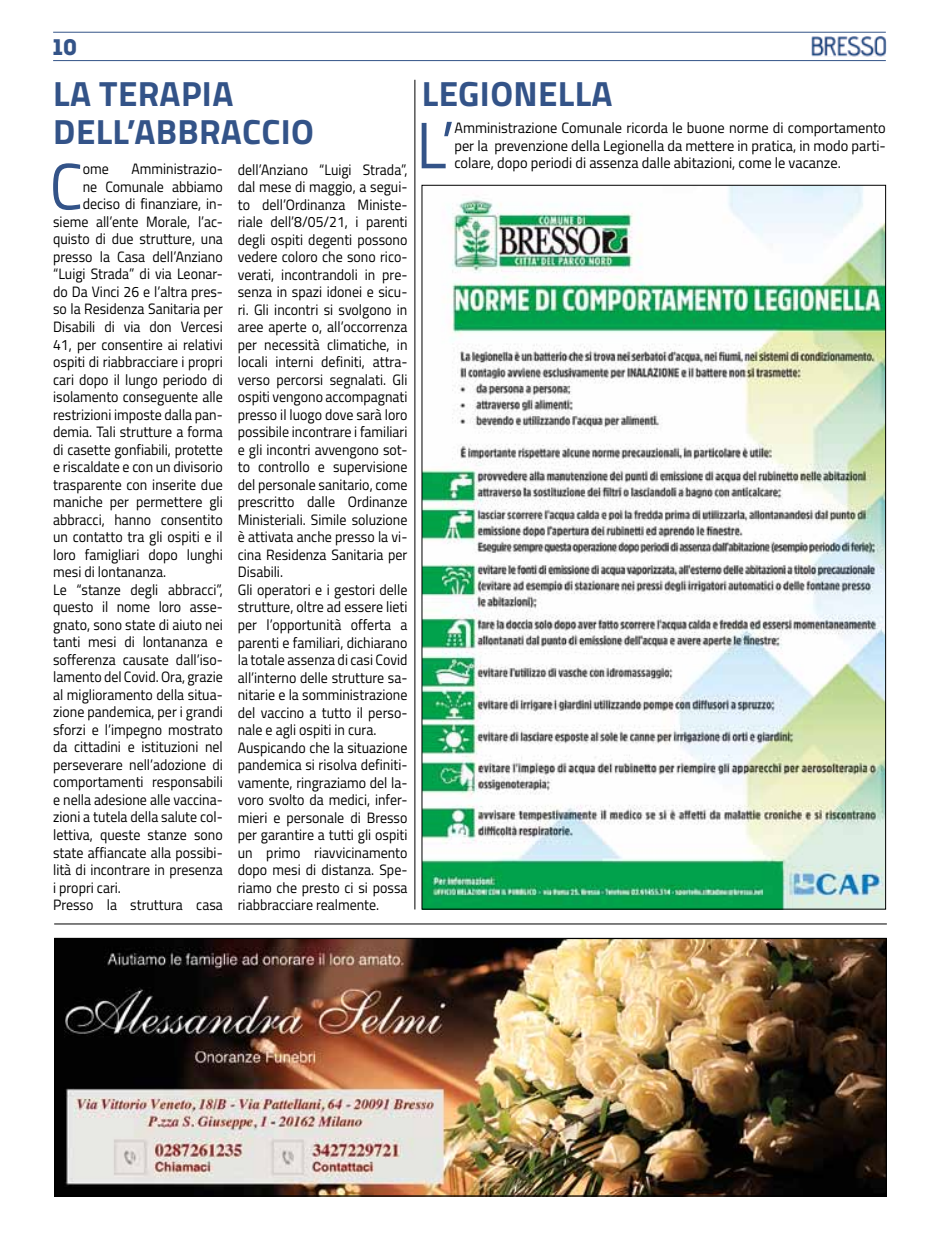
<style>
.page{position:relative;width:939px;height:1241px;background:#fff}
.page>*{position:absolute;margin:0;border:0;box-sizing:border-box;transform-origin:0 0}
.t1{font:65.62px "Titillium";color:#335388;scale:.96 1}
.t2{font:65.62px "Titillium";color:#335388;scale:.93 1}
.t3{font:700 35px/37.5px "Titillium";letter-spacing:.01em;color:#335388}
.t4{font:22.5px "Intro";color:#335388}
.t5{font:15px/17.5px "Titillium";color:#000;scale:.93 1}
.t6{font:15px/17.5px "Titillium";color:#000;text-align:justify;scale:.96 1}
</style>
<div class="page">
<hr style="left:53px;top:32px;width:833px;height:1px;background:#335388">
<hr style="left:53px;top:60px;width:833px;height:1px;background:#335388">
<img style="left:812px;top:37px;width:75px;height:19px">
<hr style="left:54px;top:923px;width:833px;height:1px;background:#000">
<img style="left:424px;top:187px;width:460px;height:720px">
<hr style="left:415px;top:80px;width:1px;height:829px;background:#000">
<img style="left:56px;top:939px;width:829px;height:255px">
<div style="left:54px;top:937px;width:833px;height:259px;border:1px solid #000"></div>
<h3 class="t4" style="left:53px;top:33px;width:26px">10</h3>
<h2 class="t3" style="left:53px;top:73px;width:166px">LA TERAPIA<br>DELL’ABBRACCIO</h2>
<h1 class="t2" style="left:50px;top:138px;width:37px">C</h1>
<p class="t5" style="left:83px;top:160px;width:30px">ome</p>
<p class="t5" style="left:131px;top:160px;width:100px">Amministrazio-</p>
<p class="t5" style="left:238px;top:160px;width:184px">dell’Anziano “Luigi Strada”, dal mese di maggio, a segui&shy;to dell’Ordinanza Ministe&shy;riale dell’8/05/21, i parenti degli ospiti degenti possono vedere coloro che sono rico&shy;verati, incontrandoli in pre&shy;senza in spazi idonei e sicu&shy;ri. Gli incontri si svolgono in aree aperte o, all’occorrenza per necessità climatiche, in locali interni definiti, attra&shy;verso percorsi segnalati. Gli ospiti vengono accompagnati presso il luogo dove sarà loro possibile incontrare i familiari e gli incontri avvengono sot&shy;to controllo e supervisione del personale sanitario, come prescritto dalle Ordinanze<br>Ministeriali. Simile soluzione è attivata anche presso la vi&shy;cina Residenza Sanitaria per<br>Disabili.<br>Gli operatori e i gestori delle strutture, oltre ad essere lieti per l’opportunità offerta a parenti e familiari, dichiarano la totale assenza di casi Covid all’interno delle strutture sa&shy;nitarie e la somministrazione del vaccino a tutto il perso&shy;nale e agli ospiti in cura.<br>Auspicando che la situazione pandemica si risolva definiti&shy;vamente, ringraziamo del la&shy;voro svolto da medici, infer&shy;mieri e personale di Bresso per garantire a tutti gli ospiti un primo riavvicinamento dopo mesi di distanza. Spe&shy;riamo che presto ci si possa riabbracciare realmente.</p>
<p class="t5" style="left:83px;top:177px;width:152px">ne Comunale abbiamo</p>
<p class="t5" style="left:83px;top:195px;width:152px">deciso di finanziare, in-</p>
<p class="t5" style="left:53px;top:212px;width:184px">sieme all’ente Morale, l’ac-</p>
<p class="t5" style="left:53px;top:230px;width:184px">quisto di due strutture, una</p>
<p class="t5" style="left:53px;top:247px;width:184px">presso la Casa dell’Anziano</p>
<p class="t5" style="left:53px;top:265px;width:184px">“Luigi Strada” di via Leonar-</p>
<p class="t5" style="left:53px;top:282px;width:184px">do Da Vinci 26 e l’altra pres-</p>
<p class="t5" style="left:53px;top:300px;width:184px">so la Residenza Sanitaria per</p>
<p class="t5" style="left:53px;top:317px;width:184px">Disabili di via don Vercesi</p>
<p class="t5" style="left:53px;top:335px;width:184px">41, per consentire ai relativi</p>
<p class="t5" style="left:53px;top:352px;width:184px">ospiti di riabbracciare i propri</p>
<p class="t5" style="left:53px;top:370px;width:184px">cari dopo il lungo periodo di</p>
<p class="t5" style="left:53px;top:387px;width:184px">isolamento conseguente alle</p>
<p class="t5" style="left:53px;top:405px;width:184px">restrizioni imposte dalla pan-</p>
<p class="t5" style="left:53px;top:422px;width:184px">demia. Tali strutture a forma</p>
<p class="t5" style="left:53px;top:440px;width:184px">di casette gonfiabili, protette</p>
<p class="t5" style="left:53px;top:457px;width:184px">e riscaldate e con un divisorio</p>
<p class="t5" style="left:53px;top:475px;width:184px">trasparente con inserite due</p>
<p class="t5" style="left:53px;top:492px;width:184px">maniche per permettere gli</p>
<p class="t5" style="left:53px;top:510px;width:184px">abbracci, hanno consentito</p>
<p class="t5" style="left:53px;top:527px;width:184px">un contatto tra gli ospiti e il</p>
<p class="t5" style="left:53px;top:545px;width:184px">loro famigliari dopo lunghi</p>
<p class="t5" style="left:53px;top:562px;width:123px">mesi di lontananza.</p>
<p class="t5" style="left:53px;top:580px;width:184px">Le “stanze degli abbracci”,</p>
<p class="t5" style="left:53px;top:597px;width:184px">questo il nome loro asse-</p>
<p class="t5" style="left:53px;top:615px;width:184px">gnato, sono state di aiuto nei</p>
<p class="t5" style="left:53px;top:632px;width:184px">tanti mesi di lontananza e</p>
<p class="t5" style="left:53px;top:650px;width:184px">sofferenza causate dall’iso-</p>
<p class="t5" style="left:53px;top:667px;width:184px">lamento del Covid. Ora, grazie</p>
<p class="t5" style="left:53px;top:685px;width:184px">al miglioramento della situa-</p>
<p class="t5" style="left:53px;top:702px;width:184px">zione pandemica, per i grandi</p>
<p class="t5" style="left:53px;top:720px;width:184px">sforzi e l’impegno mostrato</p>
<p class="t5" style="left:53px;top:737px;width:184px">da cittadini e istituzioni nel</p>
<p class="t5" style="left:53px;top:755px;width:184px">perseverare nell’adozione di</p>
<p class="t5" style="left:53px;top:772px;width:184px">comportamenti responsabili</p>
<p class="t5" style="left:53px;top:790px;width:184px">e nella adesione alle vaccina-</p>
<p class="t5" style="left:53px;top:807px;width:184px">zioni a tutela della salute col-</p>
<p class="t5" style="left:53px;top:825px;width:184px">lettiva, queste stanze sono</p>
<p class="t5" style="left:53px;top:842px;width:184px">state affiancate alla possibi-</p>
<p class="t5" style="left:53px;top:860px;width:184px">lità di incontrare in presenza</p>
<p class="t5" style="left:53px;top:877px;width:74px">i propri cari.</p>
<p class="t5" style="left:53px;top:895px;width:184px">Presso la struttura casa</p>
<h2 class="t3" style="left:422px;top:73px;width:155px">LEGION ELLA</h2>
<h1 class="t1" style="left:416px;top:97px;width:41px">L’</h1>
<p class="t6" style="left:454px;top:118px;width:451px">Amministrazione Comunale ricorda le buone norme di comportamento per la prevenzione della Legionella da mettere in pratica, in modo parti&shy;colare, dopo periodi di assenza dalle abitazioni, come le vacanze.</p>
</div>
